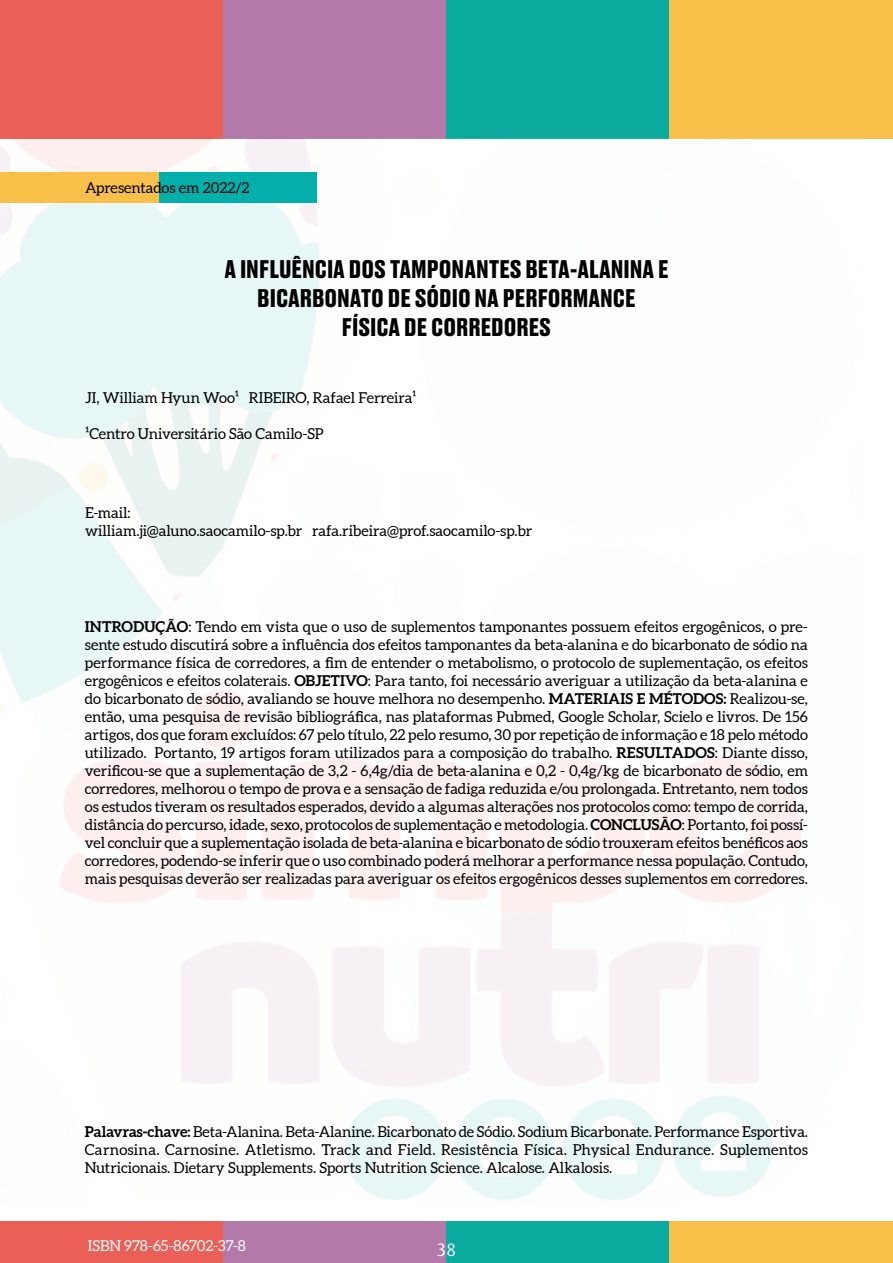
<style>
.page{position:relative;width:893px;height:1263px;background:#fff}
.page>*{position:absolute;margin:0;border:0;box-sizing:border-box;transform-origin:0 0}
.t1{font:700 24px/28.8px "Druk Text";color:#000;text-align:center}
.t2{font:18px "Dax";color:#fff}
.t3{font:15px/18px "Aleo";letter-spacing:-.005em;color:#000;text-align:justify}
.t4{font:15px "Aleo";letter-spacing:-.005em;color:#fff}
.s1{font-weight:700}
</style>
<div class="page">
<div style="left:0;top:1221px;width:223px;height:42px;background:#ea6056"></div>
<div style="left:223px;top:1221px;width:223px;height:42px;background:#b279a9"></div>
<div style="left:446px;top:1221px;width:224px;height:42px;background:#0baa9f"></div>
<div style="left:670px;top:1221px;width:223px;height:42px;background:#f8bf49"></div>
<div style="left:0;top:0;width:223px;height:138px;background:#ea6056"></div>
<div style="left:223px;top:0;width:223px;height:138px;background:#b279a9"></div>
<div style="left:446px;top:0;width:224px;height:138px;background:#0baa9f"></div>
<div style="left:670px;top:0;width:223px;height:138px;background:#f8bf49"></div>
<img style="left:0;top:138px;width:863px;height:1062px">
<div style="left:158px;top:173px;width:158px;height:30px;background:#02afaa"></div>
<div style="left:0;top:173px;width:158px;height:30px;background:#f8bf49"></div>
<p class="t3" style="left:85px;top:179px;width:166px">Apresentados em 2022/2</p>
<h1 class="t1" style="left:224px;top:253px;width:446px">A INFLUÊNCIA DOS TAMPONANTES BETA-ALANINA E<br>BICARBONATO DE SÓDIO NA PERFORMANCE<br>FÍSICA DE CORREDORES</h1>
<p class="t3" style="left:85px;top:390px;width:333px">JI, William Hyun Woo¹ RIBEIRO, Rafael Ferreira¹</p>
<p class="t3" style="left:85px;top:426px;width:240px">¹Centro Universitário São Camilo-SP</p>
<p class="t3" style="left:85px;top:504px;width:449px">E-mail:<br>william.ji@aluno.saocamilo-sp.br rafa.ribeira@prof.saocamilo-sp.br</p>
<p class="t3" style="left:85px;top:618px;width:725px"><span class="s1">INTRODUÇÃO</span>: Tendo em vista que o uso de suplementos tamponantes possuem efeitos ergogênicos, o pre&shy;sente estudo discutirá sobre a influência dos efeitos tamponantes da beta-alanina e do bicarbonato de sódio na performance física de corredores, a fim de entender o metabolismo, o protocolo de suplementação, os efeitos ergogênicos e efeitos colaterais. <span class="s1">OBJETIVO</span>: Para tanto, foi necessário averiguar a utilização da beta-alanina e do bicarbonato de sódio, avaliando se houve melhora no desempenho. <span class="s1">MATERIAIS E MÉTODOS:</span> Realizou-se, então, uma pesquisa de revisão bibliográfica, nas plataformas Pubmed, Google Scholar, Scielo e livros. De 156 artigos, dos que foram excluídos: 67 pelo título, 22 pelo resumo, 30 por repetição de informação e 18 pelo método utilizado. Portanto, 19 artigos foram utilizados para a composição do trabalho. <span class="s1">RESULTADOS</span>: Diante disso, verificou-se que a suplementação de 3,2 - 6,4g/dia de beta-alanina e 0,2 - 0,4g/kg de bicarbonato de sódio, em corredores, melhorou o tempo de prova e a sensação de fadiga reduzida e/ou prolongada. Entretanto, nem todos os estudos tiveram os resultados esperados, devido a algumas alterações nos protocolos como: tempo de corrida, distância do percurso, idade, sexo, protocolos de suplementação e metodologia. <span class="s1">CONCLUSĀO</span>: Portanto, foi possí&shy;vel concluir que a suplementação isolada de beta-alanina e bicarbonato de sódio trouxeram efeitos benéficos aos corredores, podendo-se inferir que o uso combinado poderá melhorar a performance nessa população. Contudo, mais pesquisas deverão ser realizadas para averiguar os efeitos ergogênicos desses suplementos em corredores.</p>
<p class="t3" style="left:85px;top:1123px;width:725px"><span class="s1">Palavras-chave:</span> Beta-Alanina. Beta-Alanine. Bicarbonato de Sódio. Sodium Bicarbonate. Performance Esportiva.<br>Carnosina. Carnosine. Atletismo. Track and Field. Resistência Física. Physical Endurance. Suplementos Nutricionais. Dietary Supplements. Sports Nutrition Science. Alcalose. Alkalosis.</p>
<p class="t4" style="left:88px;top:1236px;width:159px">ISBN 978-65-86702-37-8</p>
<p class="t2" style="left:437px;top:1240px;width:21px">38</p>
</div>
